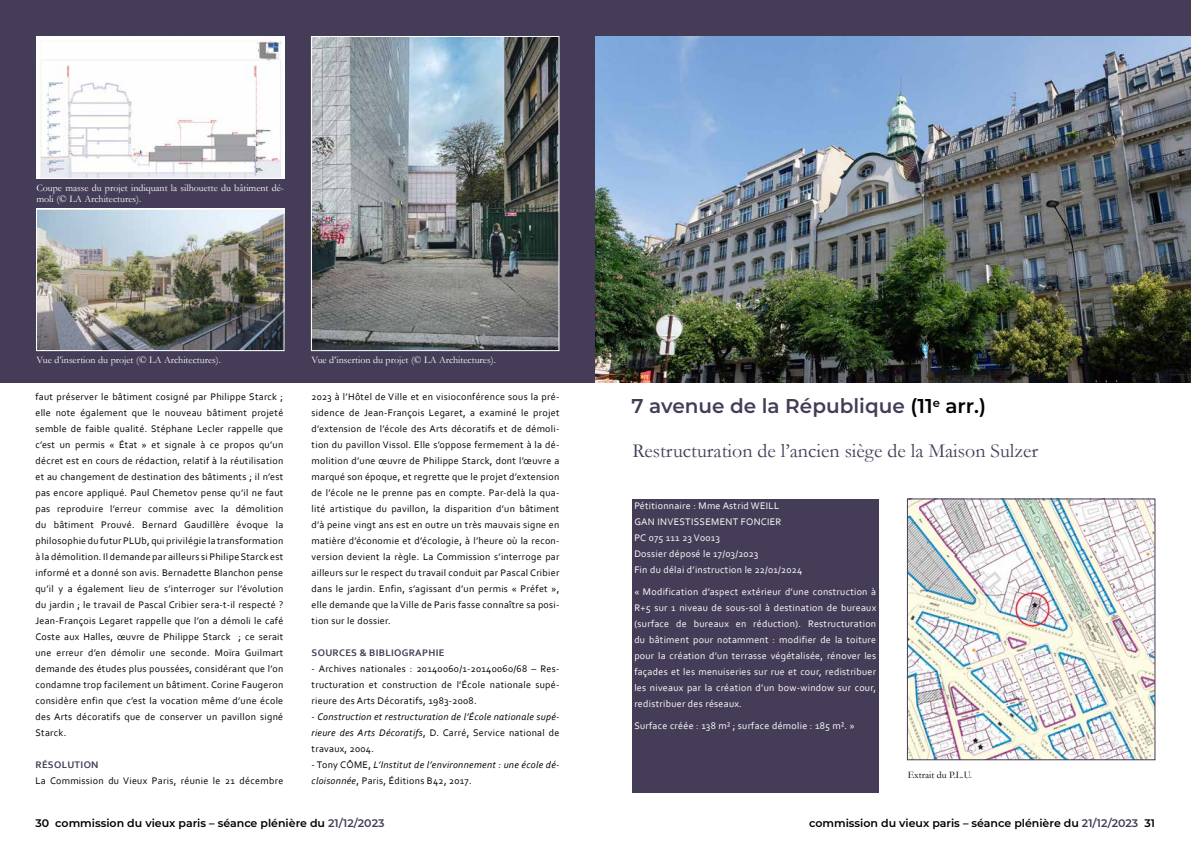
<style>
.page{position:relative;width:1191px;height:842px;background:#fff}
.page>*{position:absolute;margin:0;border:0;box-sizing:border-box;transform-origin:0 0}
.t1{font:20px "Garamond";color:#453d57}
.t2{font:600 20px "Montserrat";color:#453d57}
.t3{font:600 11px "Montserrat";color:#000}
.t4{font:10px/16px "Corbel";letter-spacing:.03em;color:#000;text-align:justify}
.t5{font:10px/16px "Corbel";letter-spacing:.025em;color:#fff}
.t6{font:italic 10px/16px "Corbel";letter-spacing:.03em;color:#000;text-align:justify}
.t7{font:10px/11px "Garamond";color:#fff}
.t8{font:700 10px "Corbel";letter-spacing:.03em;color:#453d57}
.t9{font:10px "Garamond";color:#000}
.s1{font-style:normal}
.s2{color:#000}
.s3{color:#453d57}
</style>
<div class="page">
<div style="left:595px;top:0;width:596px;height:383px;background:#453d57"></div>
<div style="left:0;top:0;width:595px;height:383px;background:#453d57"></div>
<img style="left:313px;top:38px;width:244px;height:311px">
<div style="left:311px;top:36px;width:248px;height:315px;border:1px solid #fff"></div>
<img style="left:38px;top:210px;width:244px;height:139px">
<div style="left:36px;top:208px;width:248px;height:143px;border:1px solid #fff"></div>
<img style="left:38px;top:38px;width:244px;height:139px">
<div style="left:36px;top:36px;width:248px;height:143px;border:1px solid #fff"></div>
<div style="left:632px;top:499px;width:246px;height:294px;background:#453d57"></div>
<img style="left:909px;top:500px;width:244px;height:258px">
<div style="left:907px;top:498px;width:248px;height:262px;border:1px solid #453d57"></div>
<img style="left:595px;top:36px;width:596px;height:347px">
<p class="t7" style="left:36px;top:182px;width:249px">Coupe masse du projet indiquant la silhouette du bâtiment dé&shy;moli (© LA Architectures).</p>
<p class="t7" style="left:36px;top:354px;width:186px">Vue d’insertion du projet (© LA Architectures).</p>
<p class="t7" style="left:311px;top:354px;width:186px">Vue d’insertion du projet (© LA Architectures).</p>
<p class="t4" style="left:35px;top:388px;width:249px">faut préserver le bâtiment cosigné par Philippe Starck ; elle note également que le nouveau bâtiment projeté semble de faible qualité. Stéphane Lecler rappelle que c’est un permis « État » et signale à ce propos qu’un décret est en cours de rédaction, relatif à la réutilisation et au changement de destination des bâtiments ; il n’est pas encore appliqué. Paul Chemetov pense qu’il ne faut pas reproduire l’erreur commise avec la démolition du bâtiment Prouvé. Bernard Gaudillère évoque la philosophie du futur PLUb, qui privilégie la transformation à la démolition. Il demande par ailleurs si Philipe Starck est informé et a donné son avis. Bernadette Blanchon pense qu’il y a également lieu de s’interroger sur l’évolution du jardin ; le travail de Pascal Cribier sera-t-il respecté ?<br>Jean-François Legaret rappelle que l’on a démoli le café Coste aux Halles, œuvre de Philippe Starck ; ce serait une erreur d’en démolir une seconde. Moïra Guilmart demande des études plus poussées, considérant que l’on condamne trop facilement un bâtiment. Corine Faugeron considère enfin que c’est la vocation même d’une école des Arts décoratifs que de conserver un pavillon signé Starck.</p>
<p class="t8" style="left:35px;top:759px;width:65px">RÉSOLUTION</p>
<p class="t4" style="left:35px;top:772px;width:249px">La Commission du Vieux Paris, réunie le 21 décembre</p>
<p class="t4" style="left:312px;top:388px;width:249px">2023 à l’Hôtel de Ville et en visioconférence sous la pré&shy;sidence de Jean-François Legaret, a examiné le projet d’extension de l’école des Arts décoratifs et de démoli&shy;tion du pavillon Vissol. Elle s’oppose fermement à la dé&shy;molition d’une œuvre de Philippe Starck, dont l’œuvre a marqué son époque, et regrette que le projet d’extension de l’école ne le prenne pas en compte. Par-delà la qua&shy;lité artistique du pavillon, la disparition d’un bâtiment d’à peine vingt ans est en outre un très mauvais signe en matière d’économie et d’écologie, à l’heure où la recon&shy;version devient la règle. La Commission s’interroge par ailleurs sur le respect du travail conduit par Pascal Cribier dans le jardin. Enfin, s’agissant d’un permis « Préfet », elle demande que la Ville de Paris fasse connaître sa posi&shy;tion sur le dossier.</p>
<p class="t8" style="left:312px;top:647px;width:134px">SOURCES &amp; BIBLIOGRAPHIE</p>
<p class="t4" style="left:312px;top:660px;width:249px">- Archives nationales : 20140060/1-20140060/68 – Res&shy;tructuration et construction de l’École nationale supé&shy;rieure des Arts Décoratifs, 1983-2008.</p>
<p class="t6" style="left:312px;top:708px;width:249px"><span class="s1">-</span> Construction et restructuration de l’École nationale supé&shy;rieure des Arts Décoratifs<span class="s1">, D. Carré, Service national de travaux, 2004.</span></p>
<p class="t6" style="left:312px;top:756px;width:249px"><span class="s1">- Tony CÔME,</span> L’Institut de l’environnement : une école dé&shy;cloisonnée<span class="s1">, Paris, Éditions B42, 2017.</span></p>
<h1 class="t2" style="left:631px;top:392px;width:356px">7 avenue de la République <span class="s2">(11</span><sup>e</sup> <span class="s2">arr.)</span></h1>
<h1 class="t1" style="left:632px;top:437px;width:407px">Restructuration de l’ancien siège de la Maison Sulzer</h1>
<p class="t5" style="left:634px;top:498px;width:169px">Pétitionnaire : Mme Astrid WEILL<br>GAN INVESTISSEMENT FONCIER<br>PC 075 111 23 V0013<br>Dossier déposé le 17/03/2023<br>Fin du délai d’instruction le 22/01/2024</p>
<p class="t5" style="left:634px;top:583px;width:243px;text-align:justify">« Modification d’aspect extérieur d’une construction à R+5 sur 1 niveau de sous-sol à destination de bureaux (surface de bureaux en réduction). Restructuration du bâtiment pour notamment : modifier de la toiture pour la création d’un terrasse végétalisée, rénover les façades et les menuiseries sur rue et cour, redistribuer les niveaux par la création d’un bow-window sur cour, redistribuer des réseaux.</p>
<p class="t5" style="left:634px;top:717px;width:222px">Surface créée : 138 m² ; surface démolie : 185 m². »</p>
<p class="t9" style="left:907px;top:768px;width:66px">Extrait du P.L.U.</p>
<p class="t3" style="left:35px;top:816px;width:350px">30 commission du vieux paris – séance plénière du <span class="s3">21/12/2023</span></p>
<p class="t3" style="left:809px;top:815px;width:347px">commission du vieux paris – séance plénière du <span class="s3">21/12/2023</span> 31</p>
</div>
